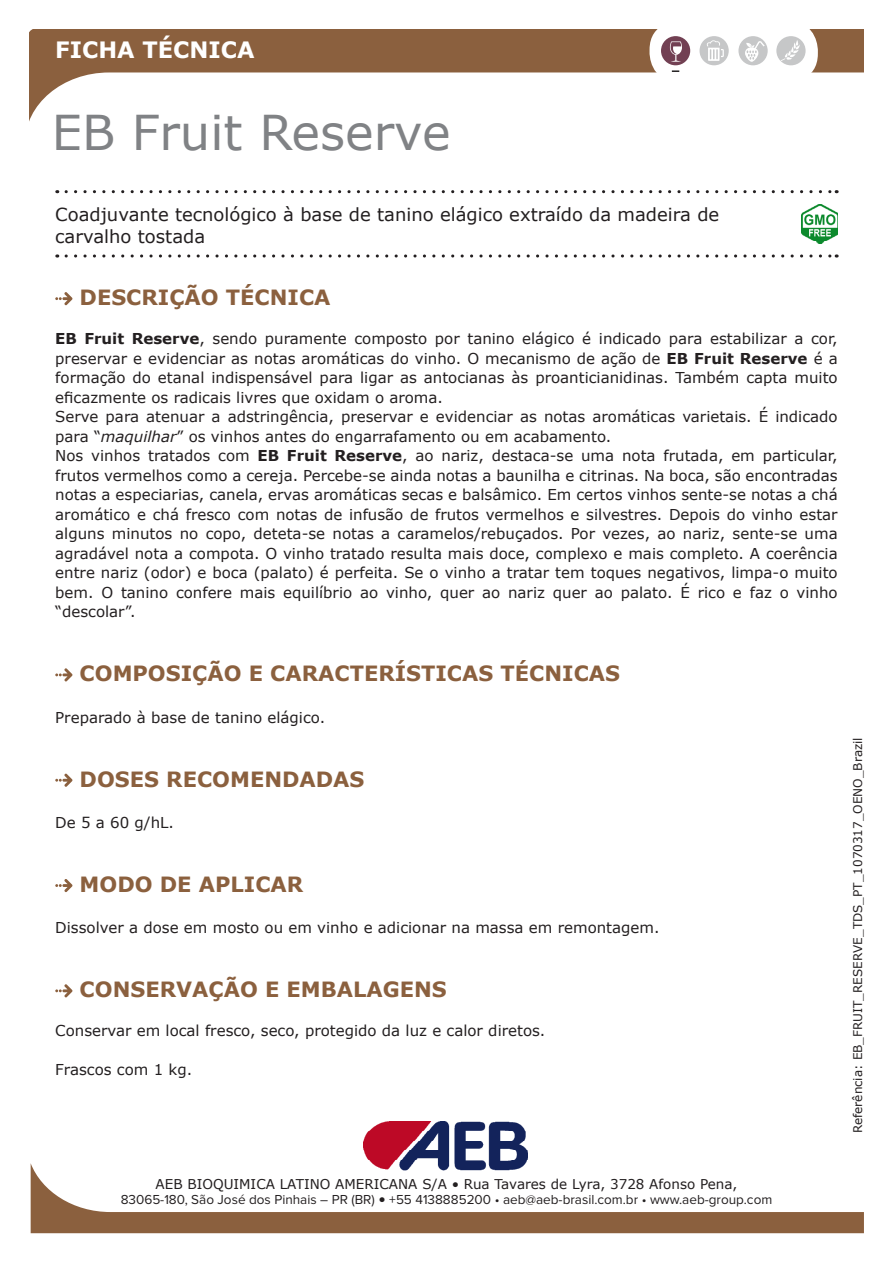
<style>
.page{position:relative;width:893px;height:1263px;background:#fff}
.page>*{position:absolute;margin:0;border:0;box-sizing:border-box;transform-origin:0 0}
.t1{font:48px "Verdana";color:#808285}
.t2{font:700 22.5px "Verdana";color:#fff}
.t3{font:700 21px "Verdana";color:#8b603e}
.t4{font:18px/21.6px "Verdana";color:#231f20}
.t5{font:15px/19.5px "Verdana";color:#231f20;text-align:justify}
.t6{font:13.5px "Proxima Nova";color:#231f20}
.t7{font:13.5px "Verdana";color:#231f20}
.t8{font:12px "Verdana";color:#231f20}
.s1{font-weight:700}
.s2{font-style:italic}
.s3{font-family:"Verdana"}
</style>
<div class="page">
<svg style="left:66px;top:190px;width:771px;height:3px"></svg>
<svg style="left:66px;top:254px;width:771px;height:4px"></svg>
<img style="left:363px;top:1121px;width:165px;height:42px">
<svg style="left:31px;top:1163px;width:833px;height:70px"></svg>
<svg style="left:30px;top:30px;width:833px;height:89px"></svg>
<svg style="left:649px;top:21px;width:168px;height:61px"></svg>
<div style="left:651px;top:22px;width:167px;height:60px;background:#fff;border-radius:28px"></div>
<svg style="left:671px;top:70px;width:8px;height:2px"></svg>
<div style="left:776px;top:36px;width:30px;height:29px;background:#c6c7c8;border-radius:50%"></div>
<svg style="left:781px;top:40px;width:19px;height:21px"></svg>
<div style="left:738px;top:36px;width:30px;height:29px;background:#c6c7c8;border-radius:50%"></div>
<div style="left:661px;top:36px;width:29px;height:29px;background:#724053;border-radius:50%"></div>
<div style="left:699px;top:36px;width:30px;height:29px;background:#c6c7c8;border-radius:50%"></div>
<svg style="left:707px;top:40px;width:17px;height:21px"></svg>
<svg style="left:670px;top:41px;width:12px;height:21px"></svg>
<svg style="left:745px;top:41px;width:20px;height:21px"></svg>
<svg style="left:55px;top:292px;width:17px;height:13px"></svg>
<svg style="left:55px;top:668px;width:17px;height:13px"></svg>
<svg style="left:55px;top:774px;width:17px;height:13px"></svg>
<svg style="left:55px;top:879px;width:17px;height:13px"></svg>
<svg style="left:55px;top:984px;width:17px;height:13px"></svg>
<img style="left:802px;top:204px;width:36px;height:39px">
<h2 class="t2" style="left:55px;top:34px;width:201px">FICHA TÉCNICA</h2>
<p class="t1" style="left:52px;top:100px;width:401px">EB Fruit Reserve</p>
<p class="t4" style="left:55px;top:204px;width:665px">Coadjuvante tecnológico à base de tanino elágico extraído da madeira de carvalho tostada</p>
<p class="t3" style="left:80px;top:283px;width:252px">DESCRIÇÃO TÉCNICA</p>
<p class="t5" style="left:55px;top:329px;width:784px"><span class="s1">EB Fruit Reserve</span>, sendo puramente composto por tanino elágico é indicado para estabilizar a cor, preservar e evidenciar as notas aromáticas do vinho. O mecanismo de ação de <span class="s1">EB Fruit Reserve</span> é a formação do etanal indispensável para ligar as antocianas às proanticianidinas. Também capta muito eficazmente os radicais livres que oxidam o aroma.</p>
<p class="t5" style="left:55px;top:407px;width:784px">Serve para atenuar a adstringência, preservar e evidenciar as notas aromáticas varietais. É indicado para “<span class="s2">maquilhar</span>” os vinhos antes do engarrafamento ou em acabamento.</p>
<p class="t5" style="left:55px;top:446px;width:784px">Nos vinhos tratados com <span class="s1">EB Fruit Reserve</span>, ao nariz, destaca-se uma nota frutada, em particular, frutos vermelhos como a cereja. Percebe-se ainda notas a baunilha e citrinas. Na boca, são encontradas notas a especiarias, canela, ervas aromáticas secas e balsâmico. Em certos vinhos sente-se notas a chá aromático e chá fresco com notas de infusão de frutos vermelhos e silvestres. Depois do vinho estar alguns minutos no copo, deteta-se notas a caramelos/rebuçados. Por vezes, ao nariz, sente-se uma agradável nota a compota. O vinho tratado resulta mais doce, complexo e mais completo. A coerência entre nariz (odor) e boca (palato) é perfeita. Se o vinho a tratar tem toques negativos, limpa-o muito bem. O tanino confere mais equilíbrio ao vinho, quer ao nariz quer ao palato. É rico e faz o vinho “descolar”.</p>
<p class="t3" style="left:80px;top:659px;width:542px">COMPOSIÇÃO E CARACTERÍSTICAS TÉCNICAS</p>
<p class="t5" style="left:55px;top:707px;width:271px">Preparado à base de tanino elágico.</p>
<p class="t3" style="left:80px;top:764px;width:286px">DOSES RECOMENDADAS</p>
<p class="t5" style="left:55px;top:812px;width:120px">De 5 a 60 g/hL.</p>
<p class="t3" style="left:80px;top:869px;width:225px">MODO DE APLICAR</p>
<p class="t5" style="left:55px;top:918px;width:606px">Dissolver a dose em mosto ou em vinho e adicionar na massa em remontagem.</p>
<p class="t3" style="left:80px;top:975px;width:369px">CONSERVAÇÃO E EMBALAGENS</p>
<p class="t5" style="left:55px;top:1021px;width:492px">Conservar em local fresco, seco, protegido da luz e calor diretos.</p>
<p class="t5" style="left:55px;top:1060px;width:138px">Frascos com 1 kg.</p>
<p class="t8" style="left:850px;top:1133px;width:397px;rotate:-90deg">Referência: EB_FRUIT_RESERVE_TDS_PT_1070317_OENO_Brazil</p>
<p class="t7" style="left:156px;top:1175px;width:583px">AEB BIOQUIMICA LATINO AMERICANA S/A • Rua Tavares de Lyra, 3728 Afonso Pena,</p>
<p class="t6" style="left:121px;top:1194px;width:653px">83065-180, São José dos Pinhais – PR (BR) <span class="s3">•</span> +55 4138885200 • aeb@aeb-brasil.com.br • www.aeb-group.com</p>
</div>
